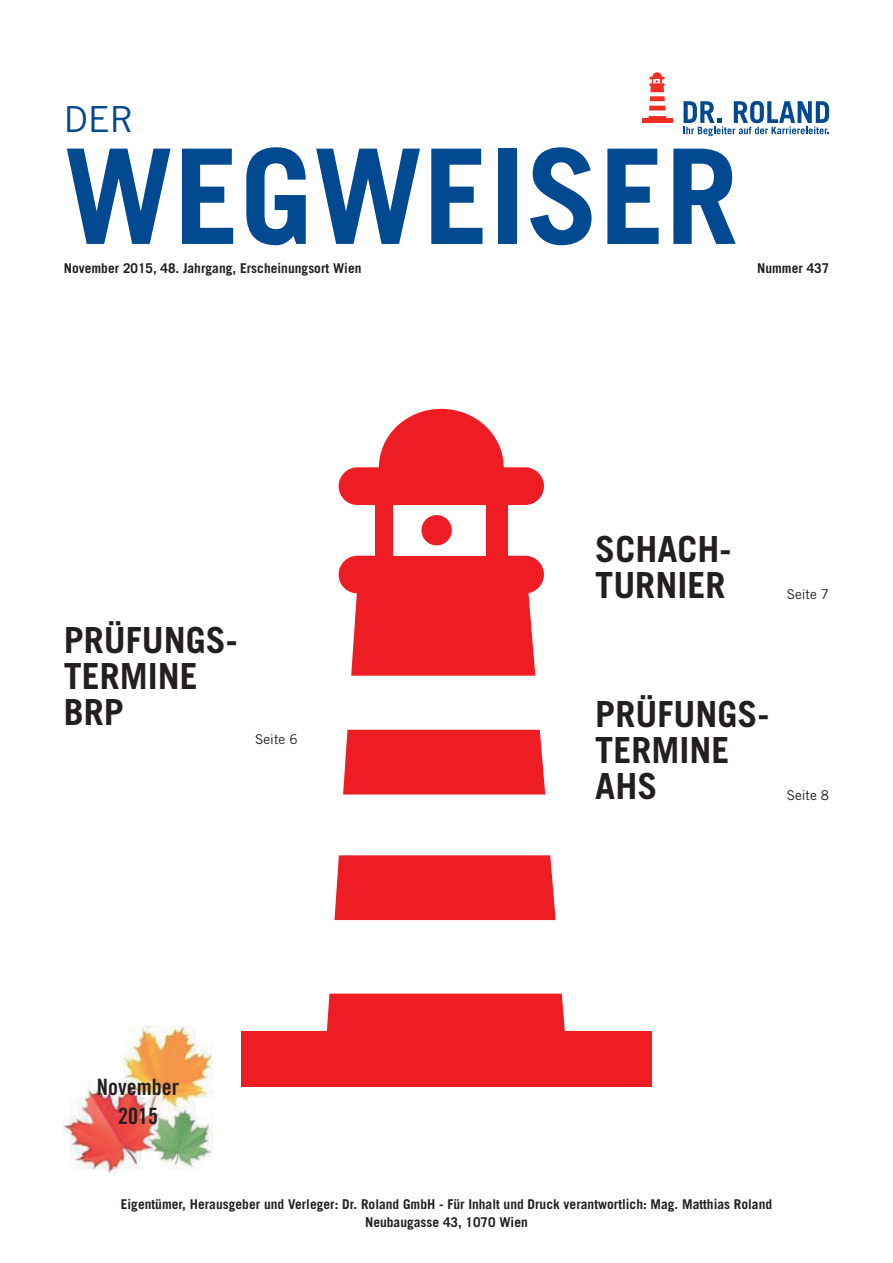
<style>
.page{position:relative;width:893px;height:1263px;background:#fff}
.page>*{position:absolute;margin:0;border:0;box-sizing:border-box;transform-origin:0 0}
.t1{font:700 132px "Trade Gothic LT Std";color:#014990}
.t2{font:700 36px/36px "Trade Gothic LT Std";color:#231f20}
.t3{font:36px "Trade Gothic LT Std";color:#014990}
.t4{font:22.5px/29.2px "Trade Gothic LT Std Bd Cn 20";color:#231f20;text-align:center}
.t5{font:700 13.5px/17.5px "Trade Gothic LT Std";color:#231f20;text-align:center}
.t6{font:13.5px "Trade Gothic LT Std";color:#231f20}
</style>
<div class="page">
<div style="left:339px;top:556px;width:205px;height:37px;background:#ee1d23;border-radius:19px"></div>
<div style="left:375px;top:505px;width:133px;height:51px;background:#ee1d23"></div>
<div style="left:339px;top:467px;width:205px;height:38px;background:#ee1d23;border-radius:19px"></div>
<div style="left:379px;top:409px;width:125px;height:117px;background:#ee1d23;border-radius:50%"></div>
<div style="left:241px;top:1031px;width:411px;height:56px;background:#ee1d23"></div>
<div style="left:394px;top:505px;width:92px;height:51px;background:#fff"></div>
<div style="left:421px;top:515px;width:31px;height:30px;background:#ee1d23;border-radius:50%"></div>
<svg style="left:326px;top:584px;width:239px;height:447px"></svg>
<svg style="left:683px;top:101px;width:146px;height:35px"></svg>
<div style="left:652px;top:72px;width:10px;height:9px;background:#ee2e22;border-radius:50%"></div>
<hr style="left:642px;top:119px;width:31px;height:4px;background:#ee2e22">
<svg style="left:650px;top:92px;width:14px;height:1px"></svg>
<div style="left:648px;top:116px;width:18px;height:5px;background:#ee2e22"></div>
<div style="left:650px;top:96px;width:15px;height:5px;background:#ee2e22"></div>
<svg style="left:649px;top:77px;width:16px;height:15px"></svg>
<div style="left:649px;top:106px;width:17px;height:5px;background:#ee2e22"></div>
<img style="left:64px;top:1027px;width:149px;height:147px">
<h2 class="t3" style="left:64px;top:98px;width:72px">DER</h2>
<h1 class="t1" style="left:64px;top:116px;width:676px">WEGWEISER</h1>
<p class="t5" style="left:64px;top:260px;width:299px">November 2015, 48. Jahrgang, Erscheinungsort Wien</p>
<p class="t5" style="left:757px;top:260px;width:74px">Nummer 437</p>
<h2 class="t2" style="left:64px;top:622px;width:176px">PRÜFUNGS-<br>TERMINE<br>BRP</h2>
<p class="t6" style="left:255px;top:731px;width:44px">Seite 6</p>
<h2 class="t2" style="left:595px;top:530px;width:138px">SCHACH-<br>TURNIER</h2>
<p class="t6" style="left:787px;top:586px;width:44px">Seite 7</p>
<h2 class="t2" style="left:595px;top:695px;width:176px">PRÜFUNGS-<br>TERMINE<br>AHS</h2>
<p class="t6" style="left:787px;top:787px;width:44px">Seite 8</p>
<h3 class="t4" style="left:97px;top:1072px;width:84px">November<br>2015</h3>
<p class="t5" style="left:121px;top:1195px;width:653px">Eigentümer, Herausgeber und Verleger: Dr. Roland GmbH - Für Inhalt und Druck verantwortlich: Mag. Matthias Roland<br>Neubaugasse 43, 1070 Wien</p>
</div>
